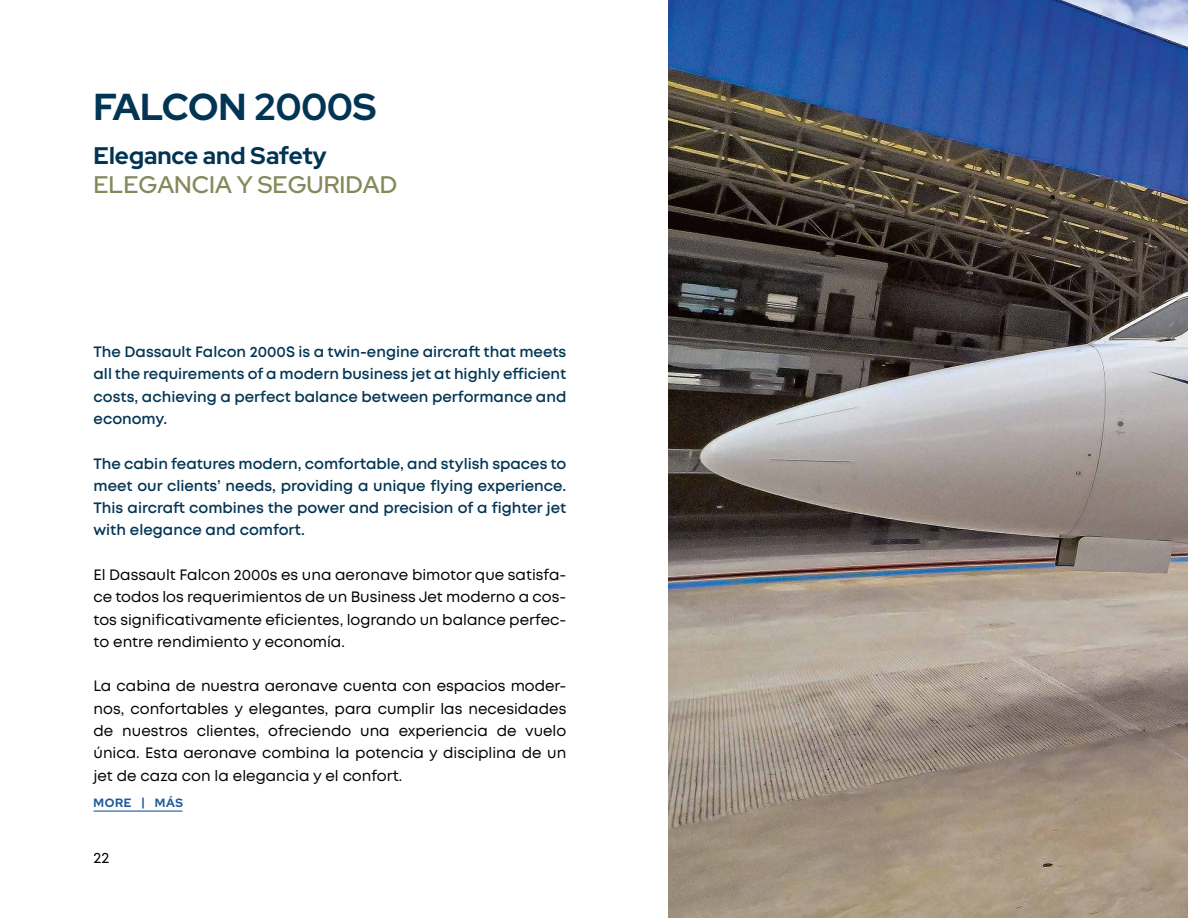
<style>
.page{position:relative;width:1188px;height:918px;background:#fff}
.page>*{position:absolute;margin:0;border:0;box-sizing:border-box;transform-origin:0 0}
.t1{font:800 37.5px "Red Hat Display";color:#023554}
.t2{font:600 24px "Red Hat Display";color:#85895a}
.t3{font:800 24px "Red Hat Display";color:#023554}
.t4{font:15px/22.4px "Mont";color:#000;text-align:justify}
.t5{font:600 15px/22.4px "Mont";color:#023554;text-align:justify}
.t6{font:800 12px "Red Hat Display";letter-spacing:.05em;color:#22599b}
</style>
<div class="page">
<img style="left:668px;top:0;width:520px;height:918px">
<hr style="left:94px;top:811px;width:89px;height:1px;background:#22599b">
<h1 class="t1" style="left:94px;top:82px;width:284px">FALCON 2000S</h1>
<h2 class="t3" style="left:94px;top:140px;width:235px">Elegance and Safety</h2>
<h2 class="t2" style="left:94px;top:169px;width:305px">ELEGANCIA Y SEGURIDAD</h2>
<p class="t5" style="left:94px;top:341px;width:474px">The Dassault Falcon 2000S is a twin-engine aircraft that meets all the requirements of a modern business jet at highly efficient costs, achieving a perfect balance between performance and economy.</p>
<p class="t5" style="left:94px;top:452px;width:474px">The cabin features modern, comfortable, and stylish spaces to meet our clients’ needs, providing a unique flying experience.<br>This aircraft combines the power and precision of a fighter jet with elegance and comfort.</p>
<p class="t4" style="left:94px;top:564px;width:474px">El Dassault Falcon 2000s es una aeronave bimotor que satisfa&shy;ce todos los requerimientos de un Business Jet moderno a cos&shy;tos significativamente eficientes, logrando un balance perfec&shy;to entre rendimiento y economía.</p>
<p class="t4" style="left:94px;top:675px;width:474px">La cabina de nuestra aeronave cuenta con espacios moder&shy;nos, confortables y elegantes, para cumplir las necesidades de nuestros clientes, ofreciendo una experiencia de vuelo única. Esta aeronave combina la potencia y disciplina de un jet de caza con la elegancia y el confort.</p>
<p class="t6" style="left:94px;top:795px;width:91px">MORE | MÁS</p>
<p class="t4" style="left:94px;top:847px;width:17px">22</p>
</div>
